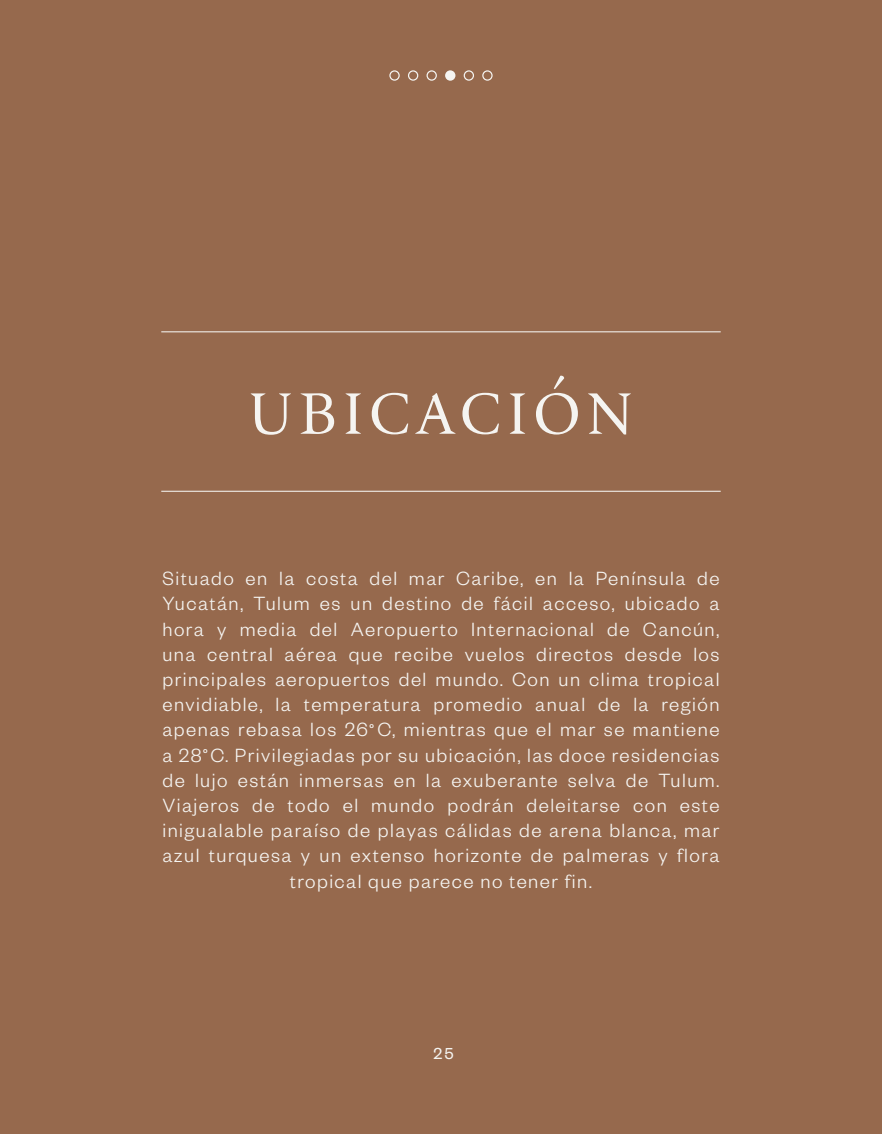
<style>
.page{position:relative;width:882px;height:1134px;background:#96694d}
.page>*{position:absolute;margin:0;border:0;box-sizing:border-box;transform-origin:0 0}
.t1{font:63px "Practice";letter-spacing:.085em;color:#f5f4f1}
.t2{font:300 21px/25.2px "Founders Grotesk";letter-spacing:.07em;color:#f5f4f1;text-align:justify}
.t3{font:17.5px "Founders Grotesk";color:#f5f4f1}
.t4{font:500 8.75px "Founders Grotesk";color:#f5f4f1}
</style>
<div class="page">
<hr style="left:161px;top:331px;width:560px;height:1px;background:#f5f4f1">
<hr style="left:161px;top:491px;width:560px;height:1px;background:#f5f4f1">
<div style="left:389px;top:70px;width:11px;height:11px;border:1px solid #f5f4f1;border-radius:50%"></div>
<div style="left:408px;top:70px;width:10px;height:11px;border:1px solid #f5f4f1;border-radius:50%"></div>
<div style="left:427px;top:70px;width:10px;height:11px;border:1px solid #f5f4f1;border-radius:50%"></div>
<div style="left:445px;top:70px;width:10px;height:11px;background:#f5f4f1;border-radius:50%"></div>
<div style="left:464px;top:70px;width:10px;height:11px;border:1px solid #f5f4f1;border-radius:50%"></div>
<div style="left:482px;top:70px;width:11px;height:11px;border:1px solid #f5f4f1;border-radius:50%"></div>
<h1 class="t1" style="left:248px;top:372px;width:387px">UBICACIÓN</h1>
<p class="t2" style="left:162px;top:565px;width:559px">Situado en la costa del mar Caribe, en la Península de Yucatán, Tulum es un destino de fácil acceso, ubicado a hora y media del Aeropuerto Internacional de Cancún, una central aérea que recibe vuelos directos desde los principales aeropuertos del mundo. Con un clima tropical envidiable, la temperatura promedio anual de la región apenas rebasa los 26 C, mientras que el mar se mantiene</p>
<p class="t4" style="left:369px;top:719px;width:6px">o</p>
<p class="t2" style="left:162px;top:741px;width:559px">a 28 C. Privilegiadas por su ubicación, las doce residencias</p>
<p class="t4" style="left:203px;top:745px;width:6px">o</p>
<p class="t2" style="left:162px;top:767px;width:559px;text-align:center">de lujo están inmersas en la exuberante selva de Tulum.<br>Viajeros de todo el mundo podrán deleitarse con este inigualable paraíso de playas cálidas de arena blanca, mar azul turquesa y un extenso horizonte de palmeras y flora tropical que parece no tener fin.</p>
<p class="t3" style="left:434px;top:1043px;width:22px">25</p>
</div>
